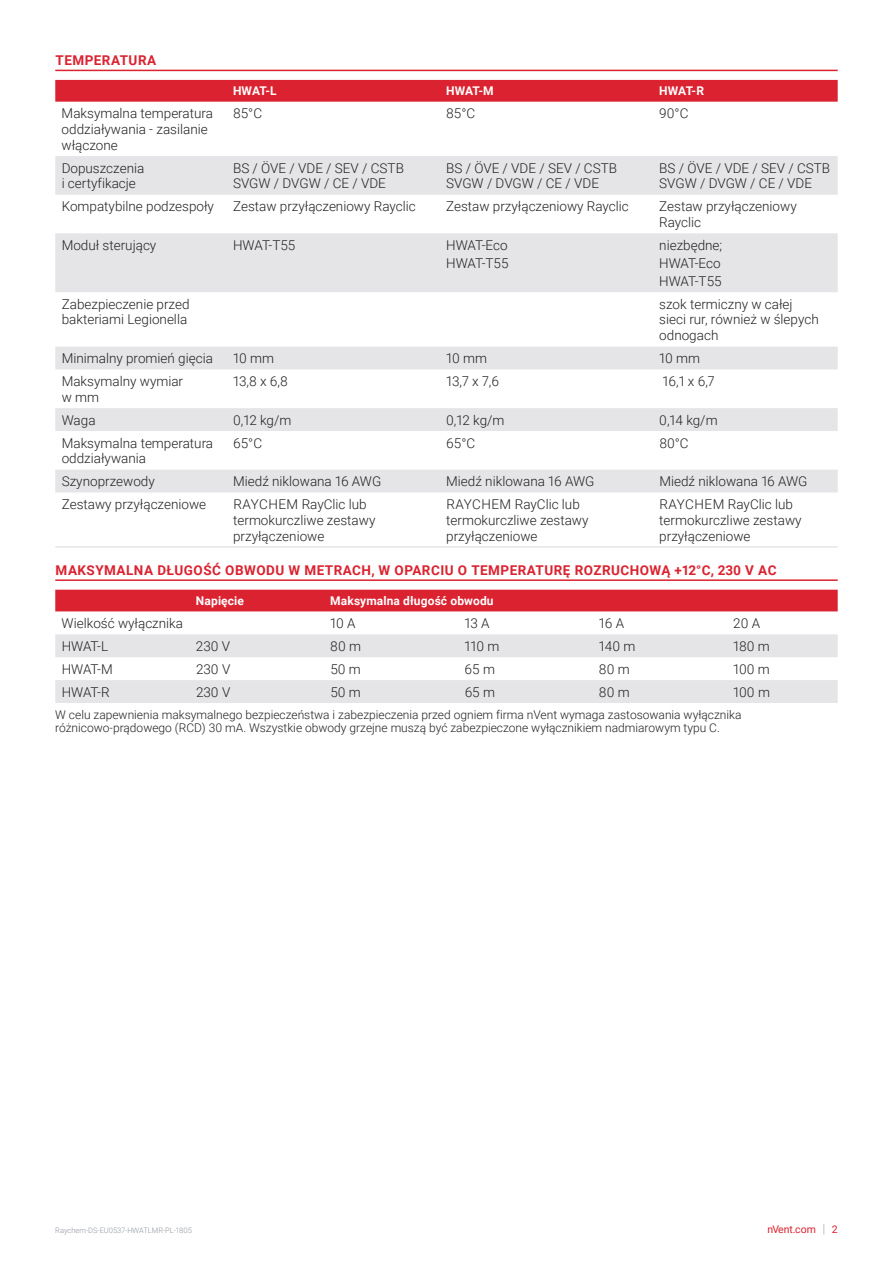
<style>
.page{position:relative;width:893px;height:1263px;background:#fff}
.page>*{position:absolute;margin:0;border:0;box-sizing:border-box;transform-origin:0 0}
.t1{font:300 13.5px/15.8px "Roboto";color:#231f20}
.t2{font:700 13.5px "Roboto";letter-spacing:.035em;color:#db2230}
.t3{font:300 12px/13.5px "Roboto";color:#231f20}
.t4{font:700 12px "Roboto";letter-spacing:.01em;color:#fff}
.t5{font:10.5px "Roboto";color:#db2230}
.t6{font:300 7.5px "Roboto";color:#8f959e}
.s1{font-weight:300;font-size:12.6px;color:#8f959e}
</style>
<div class="page">
<hr style="left:55px;top:70px;width:783px;height:1px;background:#db2230">
<hr style="left:55px;top:579px;width:783px;height:2px;background:#db2230">
<div style="left:55px;top:80px;width:783px;height:22px;background:#db2230"></div>
<svg style="left:55px;top:156px;width:783px;height:336px"></svg>
<hr style="left:55px;top:546px;width:172px;height:2px;background:#e5e5e8">
<hr style="left:227px;top:546px;width:213px;height:2px;background:#e5e5e8">
<hr style="left:440px;top:546px;width:213px;height:2px;background:#e5e5e8">
<hr style="left:653px;top:546px;width:185px;height:2px;background:#e5e5e8">
<div style="left:55px;top:590px;width:783px;height:21px;background:#db2230"></div>
<svg style="left:55px;top:634px;width:783px;height:69px;fill:#e5e5e8"></svg>
<p class="t2" style="left:56px;top:51px;width:102px">TEMPERATURA</p>
<p class="t4" style="left:233px;top:83px;width:45px">HWAT-L</p>
<p class="t4" style="left:446px;top:83px;width:49px">HWAT-M</p>
<p class="t4" style="left:659px;top:83px;width:46px">HWAT-R</p>
<p class="t1" style="left:62px;top:105px;width:153px">Maksymalna temperatura oddziaływania - zasilanie włączone</p>
<p class="t1" style="left:233px;top:105px;width:31px">85°C</p>
<p class="t1" style="left:446px;top:105px;width:31px">85°C</p>
<p class="t1" style="left:659px;top:105px;width:31px">90°C</p>
<p class="t1" style="left:62px;top:159px;width:84px">Dopuszczenia i certyfikacje</p>
<p class="t1" style="left:233px;top:159px;width:172px">BS / ÖVE / VDE / SEV / CSTB<br>SVGW / DVGW / CE / VDE</p>
<p class="t1" style="left:446px;top:159px;width:172px">BS / ÖVE / VDE / SEV / CSTB<br>SVGW / DVGW / CE / VDE</p>
<p class="t1" style="left:659px;top:159px;width:172px">BS / ÖVE / VDE / SEV / CSTB<br>SVGW / DVGW / CE / VDE</p>
<p class="t1" style="left:62px;top:198px;width:154px">Kompatybilne podzespoły</p>
<p class="t1" style="left:233px;top:198px;width:184px">Zestaw przyłączeniowy Rayclic</p>
<p class="t1" style="left:446px;top:198px;width:184px">Zestaw przyłączeniowy Rayclic</p>
<p class="t1" style="left:659px;top:198px;width:139px">Zestaw przyłączeniowy<br>Rayclic</p>
<p class="t1" style="left:62px;top:237px;width:96px">Moduł sterujący</p>
<p class="t1" style="left:233px;top:237px;width:64px">HWAT-T55</p>
<p class="t1" style="left:446px;top:236px;width:64px;line-height:18px">HWAT-Eco<br>HWAT-T55</p>
<p class="t1" style="left:659px;top:236px;width:64px;line-height:18px;text-align:justify">niezbędne; HWAT-Eco HWAT-T55</p>
<p class="t1" style="left:62px;top:296px;width:129px">Zabezpieczenie przed bakteriami Legionella</p>
<p class="t1" style="left:659px;top:296px;width:161px">szok termiczny w całej sieci rur, również w ślepych odnogach</p>
<p class="t1" style="left:62px;top:350px;width:153px">Minimalny promień gięcia</p>
<p class="t1" style="left:233px;top:350px;width:42px">10 mm</p>
<p class="t1" style="left:446px;top:350px;width:42px">10 mm</p>
<p class="t1" style="left:659px;top:350px;width:42px">10 mm</p>
<p class="t1" style="left:62px;top:373px;width:123px">Maksymalny wymiar w mm</p>
<p class="t1" style="left:233px;top:373px;width:56px">13,8 x 6,8</p>
<p class="t1" style="left:446px;top:373px;width:54px">13,7 x 7,6</p>
<p class="t1" style="left:663px;top:373px;width:54px">16,1 x 6,7</p>
<p class="t1" style="left:62px;top:411px;width:35px">Waga</p>
<p class="t1" style="left:233px;top:411px;width:60px">0,12 kg/m</p>
<p class="t1" style="left:446px;top:411px;width:60px">0,12 kg/m</p>
<p class="t1" style="left:659px;top:411px;width:60px">0,14 kg/m</p>
<p class="t1" style="left:62px;top:434px;width:153px">Maksymalna temperatura oddziaływania</p>
<p class="t1" style="left:233px;top:434px;width:30px">65°C</p>
<p class="t1" style="left:446px;top:434px;width:30px">65°C</p>
<p class="t1" style="left:659px;top:434px;width:31px">80°C</p>
<p class="t1" style="left:62px;top:473px;width:95px">Szynoprzewody</p>
<p class="t1" style="left:233px;top:473px;width:150px">Miedź niklowana 16 AWG</p>
<p class="t1" style="left:446px;top:473px;width:150px">Miedź niklowana 16 AWG</p>
<p class="t1" style="left:659px;top:473px;width:150px">Miedź niklowana 16 AWG</p>
<p class="t1" style="left:62px;top:496px;width:146px">Zestawy przyłączeniowe</p>
<p class="t1" style="left:233px;top:496px;width:144px">RAYCHEM RayClic lub termokurczliwe zestawy przyłączeniowe</p>
<p class="t1" style="left:446px;top:496px;width:144px">RAYCHEM RayClic lub termokurczliwe zestawy przyłączeniowe</p>
<p class="t1" style="left:659px;top:496px;width:144px">RAYCHEM RayClic lub termokurczliwe zestawy przyłączeniowe</p>
<p class="t2" style="left:56px;top:561px;width:722px">MAKSYMALNA DŁUGOŚĆ OBWODU W METRACH, W OPARCIU O TEMPERATURĘ ROZRUCHOWĄ +12°C, 230 V AC</p>
<p class="t4" style="left:196px;top:592px;width:50px">Napięcie</p>
<p class="t4" style="left:330px;top:592px;width:165px">Maksymalna długość obwodu</p>
<p class="t1" style="left:62px;top:615px;width:123px">Wielkość wyłącznika</p>
<p class="t1" style="left:330px;top:615px;width:27px">10 A</p>
<p class="t1" style="left:465px;top:615px;width:27px">13 A</p>
<p class="t1" style="left:599px;top:615px;width:27px">16 A</p>
<p class="t1" style="left:733px;top:615px;width:28px">20 A</p>
<p class="t1" style="left:62px;top:638px;width:48px">HWAT-L</p>
<p class="t1" style="left:196px;top:638px;width:36px">230 V</p>
<p class="t1" style="left:330px;top:638px;width:32px">80 m</p>
<p class="t1" style="left:465px;top:638px;width:36px">110 m</p>
<p class="t1" style="left:599px;top:638px;width:38px">140 m</p>
<p class="t1" style="left:733px;top:638px;width:38px">180 m</p>
<p class="t1" style="left:62px;top:660px;width:53px">HWAT-M</p>
<p class="t1" style="left:196px;top:660px;width:36px">230 V</p>
<p class="t1" style="left:330px;top:660px;width:32px">50 m</p>
<p class="t1" style="left:465px;top:660px;width:32px">65 m</p>
<p class="t1" style="left:599px;top:660px;width:32px">80 m</p>
<p class="t1" style="left:733px;top:660px;width:38px">100 m</p>
<p class="t1" style="left:62px;top:683px;width:49px">HWAT-R</p>
<p class="t1" style="left:196px;top:683px;width:36px">230 V</p>
<p class="t1" style="left:330px;top:683px;width:32px">50 m</p>
<p class="t1" style="left:465px;top:683px;width:32px">65 m</p>
<p class="t1" style="left:599px;top:683px;width:32px">80 m</p>
<p class="t1" style="left:733px;top:683px;width:38px">100 m</p>
<p class="t3" style="left:55px;top:707px;width:688px">W celu zapewnienia maksymalnego bezpieczeństwa i zabezpieczenia przed ogniem firma nVent wymaga zastosowania wyłącznika różnicowo-prądowego (RCD) 30 mA. Wszystkie obwody grzejne muszą być zabezpieczone wyłącznikiem nadmiarowym typu C.</p>
<p class="t6" style="left:55px;top:1225px;width:138px">Raychem-DS-EU0537-HWATLMR-PL-1805</p>
<p class="t5" style="left:767px;top:1222px;width:72px">nVent.com <span class="s1">|</span> 2</p>
</div>
